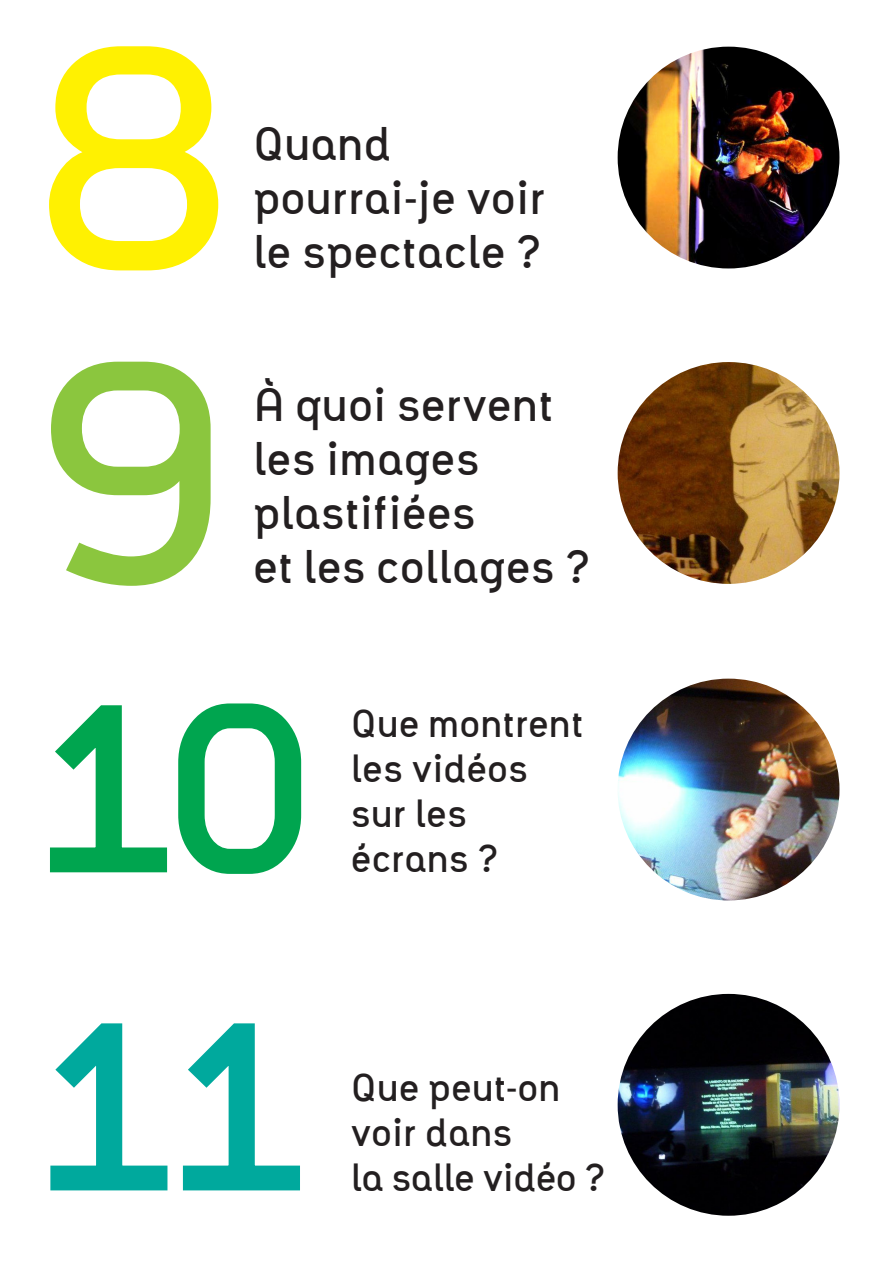
<style>
.page{position:relative;width:893px;height:1263px;background:#fff}
.page>*{position:absolute;margin:0;border:0;box-sizing:border-box;transform-origin:0 0}
.t1{font:700 300px "Agence";color:#fff101}
.t2{font:700 300px "Agence";color:#8bc63e}
.t3{font:700 225px "Agence";color:#00a54f}
.t4{font:700 225px "Agence";color:#00a99d}
.t5{font:700 45px/54px "Agence";color:#231f20}
.t6{font:700 37.5px/45px "Agence";color:#231f20}
</style>
<div class="page">
<svg style="left:50px;top:705px;width:118px;height:168px"></svg>
<svg style="left:178px;top:703px;width:124px;height:171px"></svg>
<svg style="left:50px;top:1023px;width:118px;height:168px"></svg>
<svg style="left:182px;top:1023px;width:118px;height:168px"></svg>
<img style="left:618px;top:362px;width:221px;height:222px;border-radius:111px">
<img style="left:618px;top:679px;width:221px;height:221px;border-radius:111px">
<img style="left:618px;top:994px;width:221px;height:222px;border-radius:111px">
<img style="left:618px;top:47px;width:221px;height:221px;border-radius:111px">
<h1 class="t1" style="left:24px;top:-17px;width:220px">8</h1>
<h1 class="t2" style="left:26px;top:298px;width:217px">9</h1>
<p class="t5" style="left:253px;top:117px;width:294px">Quand pourrai-je voir le spectacle ?</p>
<p class="t5" style="left:253px;top:378px;width:338px">à quoi servent les images plastifiées<br>et les collages ?</p>
<h2 class="t3" style="left:32px;top:657px;width:285px">10</h2>
<p class="t6" style="left:351px;top:701px;width:234px">Que montrent les vidéos sur les écrans ?</p>
<h2 class="t4" style="left:32px;top:975px;width:267px">11</h2>
<p class="t6" style="left:351px;top:1064px;width:256px">Que peut-on voir dans<br>la salle vidéo ?</p>
</div>
